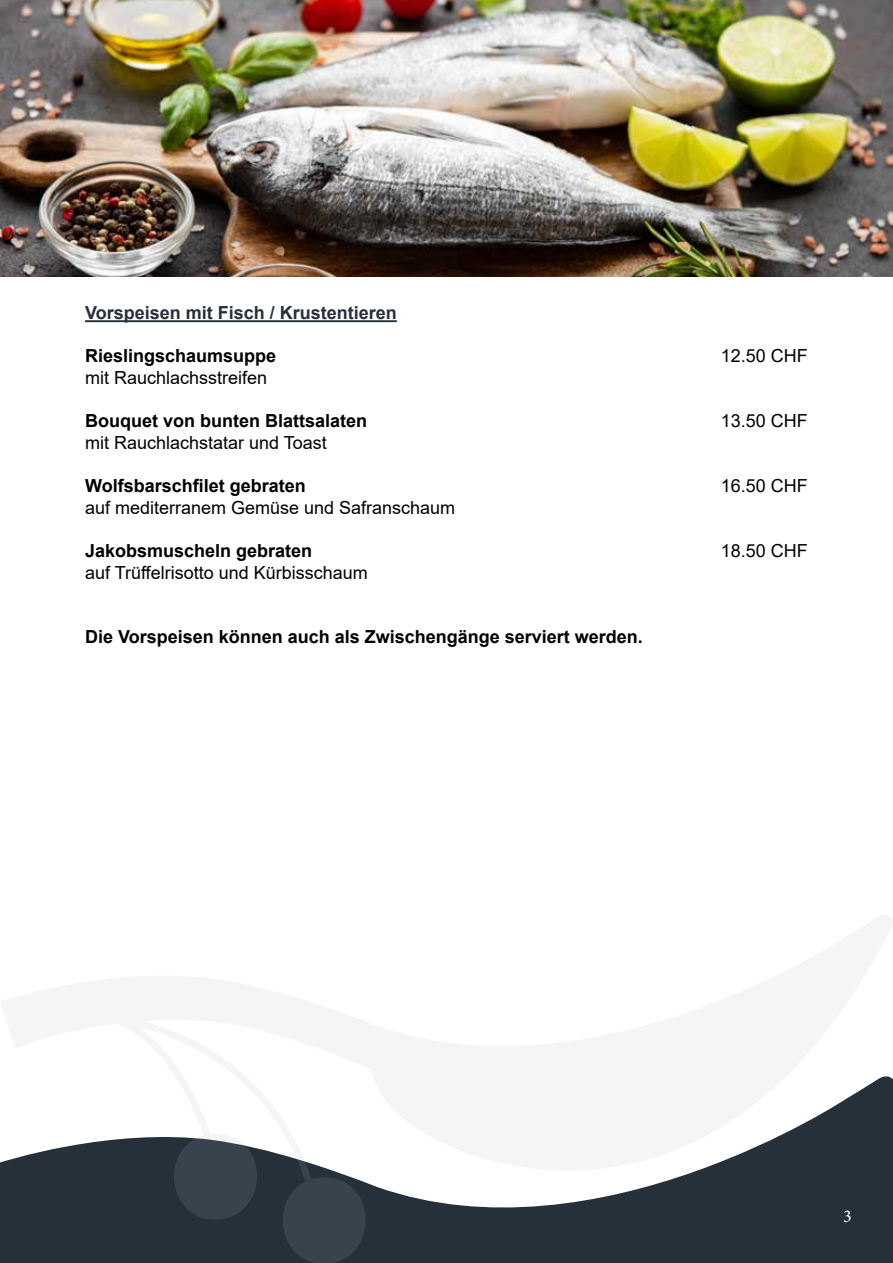
<style>
.page{position:relative;width:893px;height:1263px;background:#fff}
.page>*{position:absolute;margin:0;border:0;box-sizing:border-box;transform-origin:0 0}
.t1{font:700 18px "Arial";color:#000}
.t2{font:18px "Arial";color:#000}
.t3{font:700 18px "Arial";color:#25303b}
.t4{font:18px "Minion Pro";color:#fff}
</style>
<div class="page">
<svg style="left:0;top:915px;width:893px;height:348px"></svg>
<div style="left:797px;top:1163px;width:84px;height:91px;background:#25303b"></div>
<img style="left:0;top:0;width:893px;height:276px">
<hr style="left:85px;top:320px;width:312px;height:2px;background:#25303b">
<p class="t3" style="left:85px;top:300px;width:313px">Vorspeisen mit Fisch / Krustentieren</p>
<p class="t1" style="left:85px;top:343px;width:193px">Rieslingschaumsuppe</p>
<p class="t2" style="left:721px;top:344px;width:89px">12.50 CHF</p>
<p class="t2" style="left:85px;top:365px;width:184px">mit Rauchlachsstreifen</p>
<p class="t1" style="left:85px;top:408px;width:284px">Bouquet von bunten Blattsalaten</p>
<p class="t2" style="left:721px;top:409px;width:89px">13.50 CHF</p>
<p class="t2" style="left:85px;top:430px;width:243px">mit Rauchlachstatar und Toast</p>
<p class="t1" style="left:85px;top:473px;width:222px">Wolfsbarschfilet gebraten</p>
<p class="t2" style="left:721px;top:473px;width:89px">16.50 CHF</p>
<p class="t2" style="left:85px;top:495px;width:372px">auf mediterranem Gemüse und Safranschaum</p>
<p class="t1" style="left:85px;top:538px;width:229px">Jakobsmuscheln gebraten</p>
<p class="t2" style="left:721px;top:538px;width:89px">18.50 CHF</p>
<p class="t2" style="left:85px;top:560px;width:284px">auf Trüffelrisotto und Kürbisschaum</p>
<p class="t1" style="left:85px;top:624px;width:559px">Die Vorspeisen können auch als Zwischengänge serviert werden.</p>
<p class="t4" style="left:843px;top:1204px;width:10px">3</p>
</div>
